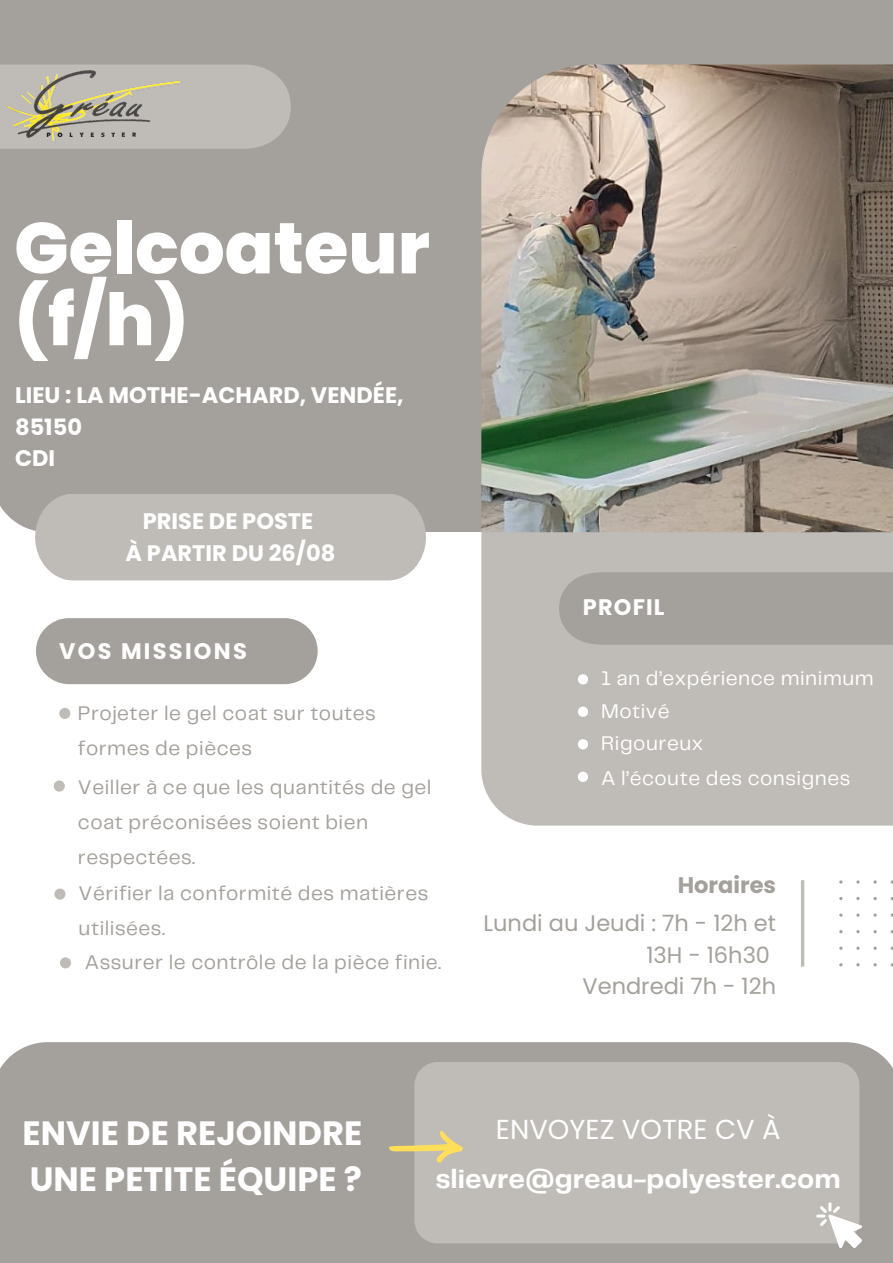
<style>
.page{position:relative;width:893px;height:1263px;background:#fff}
.page>*{position:absolute;margin:0;border:0;box-sizing:border-box;transform-origin:0 0}
.t1{font:800 72px/71.8px "Poppins";color:#fff}
.t2{font:700 33.75px/46.3px "Poppins";color:#fff}
.t3{font:700 27.45px "Telegraf";color:#fff}
.t4{font:27.45px "Poppins";color:#fff}
.t5{font:700 22.5px/31.5px "Poppins";color:#fff;text-align:center}
.t6{font:22.5px/31.5px "Poppins";color:#a4a09b;text-align:right}
.t7{font:700 22.5px "Poppins";letter-spacing:.1em;color:#fff}
.t8{font:700 22.5px "Poppins";color:#a4a09b}
.t9{font:20.55px/34.9px "Telegraf";letter-spacing:.025em;color:#a4a09b}
.t10{font:20.55px "Telegraf";letter-spacing:.025em;color:#fff}
</style>
<div class="page">
<div style="left:481px;top:532px;width:412px;height:293px;background:#bfbbb6"></div>
<div style="left:0;top:0;width:893px;height:532px;background:#a4a09b"></div>
<div style="left:0;top:1042px;width:893px;height:221px;background:#a4a09b"></div>
<div style="left:414px;top:1062px;width:445px;height:181px;background:#bfbbb6"></div>
<img style="left:481px;top:64px;width:412px;height:468px">
<svg style="left:0;top:64px;width:291px;height:85px;background:#bcb8b3"></svg>
<div style="left:559px;top:572px;width:334px;height:73px;background:#a4a09b"></div>
<div style="left:35px;top:494px;width:391px;height:86px;background:#bfbbb6"></div>
<div style="left:36px;top:618px;width:282px;height:66px;background:#a4a09b;border-radius:33px"></div>
<svg style="left:816px;top:1202px;width:46px;height:46px;background:#d2d0cc"></svg>
<div style="left:59px;top:708px;width:11px;height:11px;background:#bfbbb6;border-radius:50%"></div>
<div style="left:578px;top:674px;width:10px;height:10px;background:#fff;border-radius:50%"></div>
<svg style="left:839px;top:880px;width:54px;height:86px"></svg>
<hr style="left:801px;top:880px;width:3px;height:86px;background:#bfbbb6">
<div style="left:578px;top:706px;width:10px;height:11px;background:#fff;border-radius:50%"></div>
<div style="left:578px;top:739px;width:10px;height:10px;background:#fff;border-radius:50%"></div>
<div style="left:578px;top:772px;width:10px;height:10px;background:#fff;border-radius:50%"></div>
<img style="left:0;top:68px;width:186px;height:86px">
<div style="left:54px;top:780px;width:11px;height:11px;background:#bfbbb6;border-radius:50%"></div>
<div style="left:54px;top:888px;width:11px;height:11px;background:#bfbbb6;border-radius:50%"></div>
<div style="left:60px;top:957px;width:11px;height:11px;background:#bfbbb6;border-radius:50%"></div>
<svg style="left:389px;top:1130px;width:74px;height:33px"></svg>
<h5 class="t1" style="left:14px;top:212px;width:417px">Gelcoateur (f/h)</h5>
<h3 class="t5" style="left:15px;top:379px;width:390px;text-align:left">LIEU : LA MOTHE-ACHARD, VENDÉE,<br>85150<br>CDI</h3>
<p class="t5" style="left:126px;top:505px;width:211px">PRISE DE POSTE<br>À PARTIR DU 26/08</p>
<h5 class="t7" style="left:59px;top:635px;width:189px">VOS MISSIONS</h5>
<p class="t9" style="left:78px;top:696px;width:299px">Projeter le gel coat sur toutes formes de pièces</p>
<p class="t9" style="left:78px;top:771px;width:355px">Veiller à ce que les quantités de gel coat préconisées soient bien respectées.</p>
<p class="t9" style="left:79px;top:876px;width:351px">Vérifier la conformité des matières utilisées.</p>
<p class="t9" style="left:85px;top:946px;width:358px">Assurer le contrôle de la pièce finie.</p>
<p class="t5" style="left:583px;top:591px;width:83px">PROFIL</p>
<h5 class="t10" style="left:601px;top:670px;width:274px">1 an d’expérience minimum</h5>
<h5 class="t10" style="left:601px;top:702px;width:70px">Motivé</h5>
<p class="t10" style="left:601px;top:734px;width:104px">Rigoureux</p>
<p class="t10" style="left:601px;top:769px;width:251px">A l’écoute des consignes</p>
<h6 class="t8" style="left:677px;top:869px;width:100px">Horaires</h6>
<p class="t6" style="left:483px;top:908px;width:294px">Lundi au Jeudi : 7h - 12h et<br>13H - 16h30</p>
<p class="t6" style="left:582px;top:971px;width:195px">Vendredi 7h - 12h</p>
<h2 class="t2" style="left:23px;top:1110px;width:341px">ENVIE DE REJOINDRE<br>UNE PETITE ÉQUIPE ?</h2>
<p class="t4" style="left:496px;top:1110px;width:286px">ENVOYEZ VOTRE CV À</p>
<p class="t3" style="left:436px;top:1167px;width:406px">slievre@greau-polyester.com</p>
</div>
